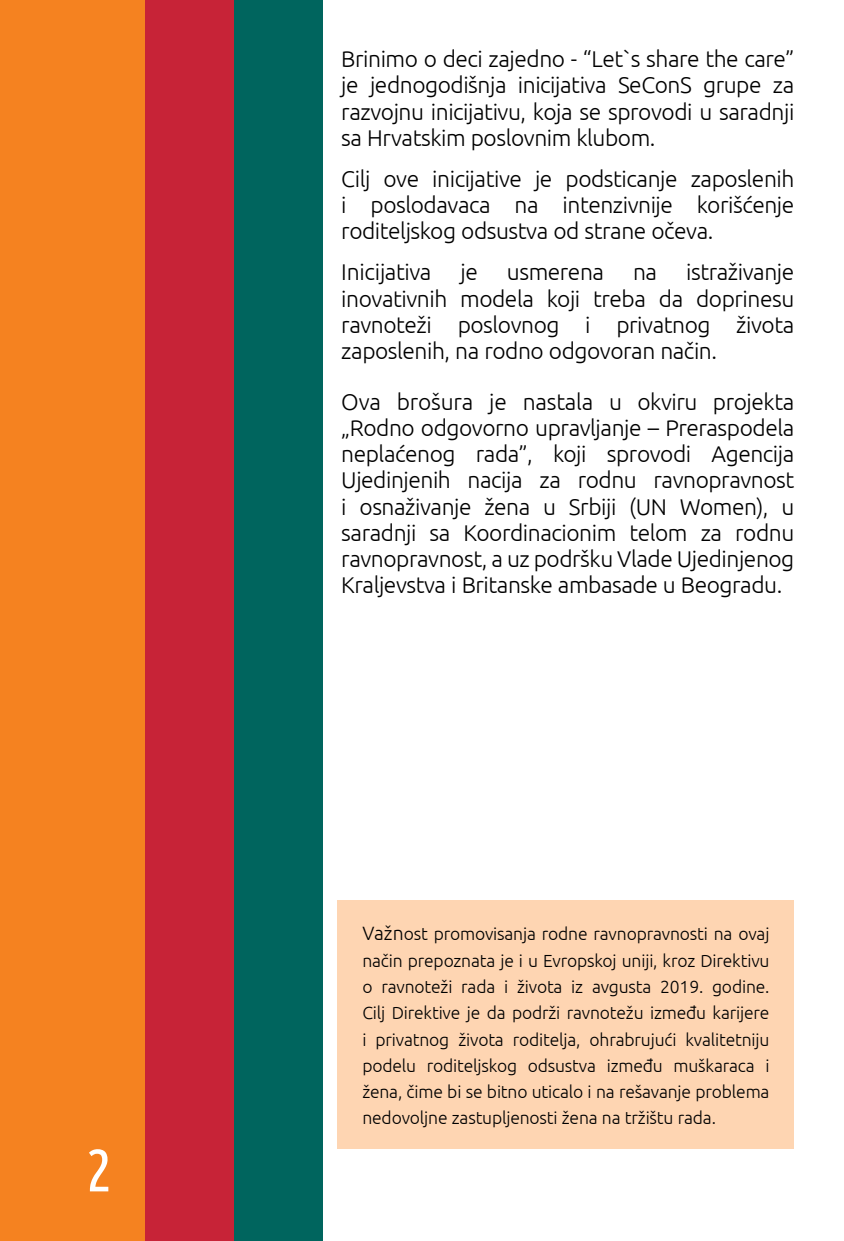
<style>
.page{position:relative;width:844px;height:1241px;background:#fff}
.page>*{position:absolute;margin:0;border:0;box-sizing:border-box;transform-origin:0 0}
.t1{font:59.5px "Ubuntu Condensed";color:#fff}
.t2{font:300 22.75px/26.1px "Ubuntu";letter-spacing:-.02em;color:#000;text-align:justify}
.t3{font:300 17.5px/26.2px "Ubuntu";letter-spacing:-.01em;color:#000;text-align:justify}
.s1{font-size:19.25px}
</style>
<div class="page">
<div style="left:0;top:0;width:149px;height:1240px;background:#f58220"></div>
<div style="left:145px;top:0;width:89px;height:1240px;background:#c72337"></div>
<div style="left:234px;top:0;width:88px;height:1240px;background:#00655e"></div>
<div style="left:337px;top:900px;width:457px;height:248px;background:#fed5b2"></div>
<h1 class="t1" style="left:86px;top:1133px;width:27px">2</h1>
<p class="t2" style="left:341px;top:46px;width:454px">Brinimo o deci zajedno - “Let`s share the care” je jednogodišnja inicijativa SeConS grupe za razvojnu inicijativu, koja se sprovodi u saradnji sa Hrvatskim poslovnim klubom.</p>
<p class="t2" style="left:341px;top:165px;width:454px">Cilj ove inicijative je podsticanje zaposlenih i poslodavaca na intenzivnije korišćenje roditeljskog odsustva od strane očeva.</p>
<p class="t2" style="left:341px;top:258px;width:92px">Inicijativa</p>
<p class="t2" style="left:460px;top:258px;width:19px">je</p>
<p class="t2" style="left:507px;top:258px;width:99px">usmerena</p>
<p class="t2" style="left:633px;top:258px;width:26px">na</p>
<p class="t2" style="left:341px;top:258px;width:454px;text-indent:345px">istraživanje inovativnih modela koji treba da doprinesu ravnoteži poslovnog i privatnog života zaposlenih, na rodno odgovoran način.</p>
<p class="t2" style="left:341px;top:388px;width:454px">Ova brošura je nastala u okviru projekta „Rodno odgovorno upravljanje – Preraspodela neplaćenog rada”, koji sprovodi Agencija Ujedinjenih nacija za rodnu ravnopravnost i osnaživanje žena u Srbiji (UN Women), u saradnji sa Koordinacionim telom za rodnu ravnopravnost, a uz podršku Vlade Ujedinjenog Kraljevstva i Britanske ambasade u Beogradu.</p>
<p class="t3" style="left:362px;top:920px;width:408px"><span class="s1">Važn</span>ost promovisanja rodne ravnopravnosti na ovaj način prepoznata je i u Evropskoj uniji, kroz Direktivu o ravnoteži rada i života iz avgusta 2019. godine.<br>Cilj Direktive je da podrži ravnotežu između karijere i privatnog života roditelja, ohrabrujući kvalitetniju podelu roditeljskog odsustva između muškaraca i žena, čime bi se bitno uticalo i na rešavanje problema nedovoljne zastupljenosti žena na tržištu rada.</p>
</div>
